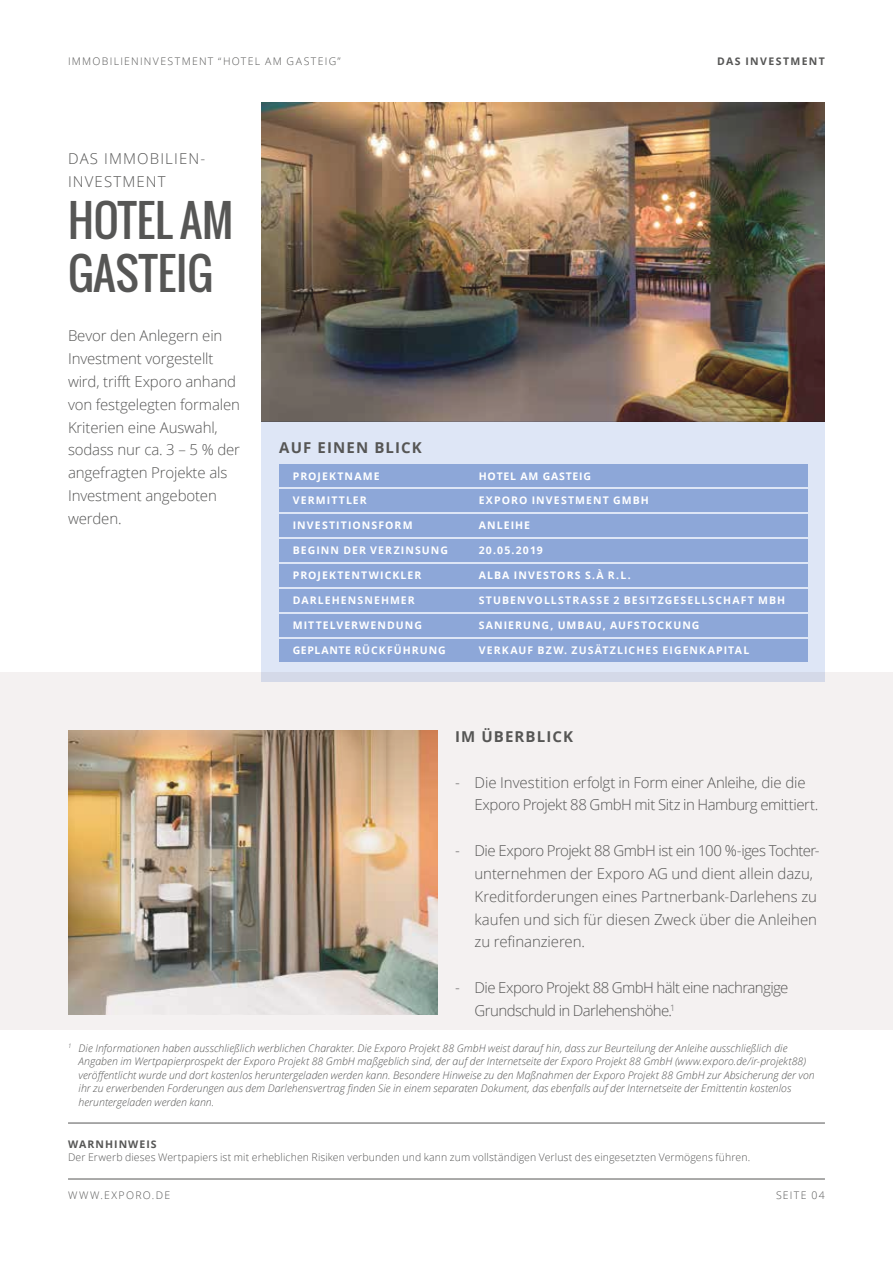
<style>
.page{position:relative;width:893px;height:1263px;background:#fff}
.page>*{position:absolute;margin:0;border:0;box-sizing:border-box;transform-origin:0 0}
.t1{font:43.5px/52.5px "Oswald";color:#565655}
.t2{font:300 15px/22.8px "Open Sans";letter-spacing:-.01em;color:#565655}
.t3{font:300 15px/22.8px "Open Sans";letter-spacing:-.04em;color:#565655}
.t4{font:300 15px/22.5px "Open Sans";letter-spacing:.075em;color:#565655}
.t5{font:700 15px "Open Sans";letter-spacing:.075em;color:#565655}
.t6{font:italic 300 10.5px/13.5px "Open Sans";letter-spacing:.005em;color:#565655}
.t7{font:700 10.5px "Open Sans";letter-spacing:.1em;color:#fff}
.t8{font:300 10.5px "Open Sans";letter-spacing:.015em;color:#565655}
.t9{font:300 10.5px "Open Sans";letter-spacing:.12em;color:#565655}
.t10{font:700 10.5px "Open Sans";letter-spacing:.075em;color:#fff}
.t11{font:300 10.5px "Open Sans";letter-spacing:.13em;color:#565655}
.t12{font:700 10.5px "Open Sans";letter-spacing:.13em;color:#565655}
.t13{font:700 10.5px "Open Sans";letter-spacing:.11em;color:#565655}
</style>
<div class="page">
<hr style="left:68px;top:1178px;width:757px;height:1px;background:#565655">
<div style="left:0;top:672px;width:893px;height:357px;background:#f4f1f1"></div>
<img style="left:68px;top:730px;width:370px;height:284px">
<img style="left:261px;top:102px;width:564px;height:319px">
<svg style="left:261px;top:421px;width:564px;height:260px;background:#d5def0"></svg>
<div style="left:279px;top:614px;width:528px;height:22px;background:#8da7d8"></div>
<div style="left:279px;top:639px;width:528px;height:22px;background:#8da7d8"></div>
<div style="left:279px;top:464px;width:528px;height:22px;background:#8da7d8"></div>
<div style="left:279px;top:489px;width:528px;height:22px;background:#8da7d8"></div>
<div style="left:279px;top:514px;width:528px;height:22px;background:#8da7d8"></div>
<div style="left:279px;top:539px;width:528px;height:22px;background:#8da7d8"></div>
<div style="left:279px;top:564px;width:528px;height:22px;background:#8da7d8"></div>
<div style="left:279px;top:589px;width:528px;height:22px;background:#8da7d8"></div>
<hr style="left:68px;top:1123px;width:757px;height:1px;background:#565655">
<p class="t9" style="left:68px;top:54px;width:274px">IMMOBILIENINVESTMENT “HOTEL AM GASTEIG”</p>
<h2 class="t4" style="left:68px;top:147px;width:139px">DAS IMMOBILIEN-<br>INVESTMENT</h2>
<h1 class="t1" style="left:68px;top:194px;width:167px">HOTEL AM<br>GASTEIG</h1>
<p class="t12" style="left:717px;top:54px;width:109px">DAS INVESTMENT</p>
<h2 class="t2" style="left:68px;top:324px;width:174px">Bevor den Anlegern ein<br>Investment vorgestellt wird, trifft Exporo anhand von festgelegten formalen<br>Kriterien eine Auswahl, sodass nur ca. 3 – 5 % der angefragten Projekte als<br>Investment angeboten werden.</h2>
<h2 class="t5" style="left:279px;top:436px;width:144px">AUF EINEN BLICK</h2>
<p class="t7" style="left:293px;top:468px;width:88px">PROJEKTNAME</p>
<p class="t10" style="left:479px;top:468px;width:114px">HOTEL AM GASTEIG</p>
<p class="t7" style="left:293px;top:493px;width:76px">VERMITTLER</p>
<p class="t7" style="left:479px;top:493px;width:172px">EXPORO INVESTMENT GMBH</p>
<p class="t7" style="left:293px;top:518px;width:121px">INVESTITIONSFORM</p>
<p class="t7" style="left:479px;top:518px;width:53px">ANLEIHE</p>
<p class="t7" style="left:293px;top:543px;width:157px">BEGINN DER VERZINSUNG</p>
<p class="t7" style="left:479px;top:543px;width:66px">20.05.2019</p>
<p class="t7" style="left:293px;top:568px;width:130px">PROJEKTENTWICKLER</p>
<p class="t7" style="left:479px;top:568px;width:153px">ALBA INVESTORS S.À R.L.</p>
<p class="t7" style="left:293px;top:593px;width:124px">DARLEHENSNEHMER</p>
<p class="t7" style="left:479px;top:593px;width:308px">STUBENVOLLSTRASSE 2 BESITZGESELLSCHAFT MBH</p>
<p class="t7" style="left:293px;top:618px;width:131px">MITTELVERWENDUNG</p>
<p class="t7" style="left:479px;top:618px;width:222px">SANIERUNG, UMBAU, AUFSTOCKUNG</p>
<p class="t7" style="left:293px;top:643px;width:155px">GEPLANTE RÜCKFÜHRUNG</p>
<p class="t7" style="left:479px;top:643px;width:272px">VERKAUF BZW. ZUSÄTZLICHES EIGENKAPITAL</p>
<h2 class="t5" style="left:455px;top:726px;width:120px">IM ÜBERBLICK</h2>
<h2 class="t2" style="left:474px;top:770px;width:345px;text-indent:-20px">- Die Investition erfolgt in Form einer Anleihe, die die<br>Exporo Projekt 88 GmbH mit Sitz in Hamburg emittiert.</h2>
<h2 class="t2" style="left:474px;top:839px;width:347px;text-indent:-20px">- Die Exporo Projekt 88 GmbH ist ein 100 %-iges Tochter&shy;unternehmen der Exporo AG und dient allein dazu, Kreditforderungen eines Partnerbank-Darlehens zu kaufen und sich für diesen Zweck über die Anleihen zu refinanzieren.</h2>
<h2 class="t3" style="left:474px;top:976px;width:315px;text-indent:-20px">- Die Exporo Projekt 88 GmbH hält eine nachrangige<br>Grundschuld in Darlehenshöhe.<sup>1</sup></h2>
<p class="t6" style="left:79px;top:1041px;width:738px;text-indent:-11px"><sup>1</sup> Die Informationen haben ausschließlich werblichen Charakter. Die Exporo Projekt 88 GmbH weist darauf hin, dass zur Beurteilung der Anleihe ausschließlich die Angaben im Wertpapierprospekt der Exporo Projekt 88 GmbH maßgeblich sind, der auf der Internetseite der Exporo Projekt 88 GmbH (www.exporo.de/ir-projekt88) veröffentlicht wurde und dort kostenlos heruntergeladen werden kann. Besondere Hinweise zu den Maßnahmen der Exporo Projekt 88 GmbH zur Absicherung der von ihr zu erwerbenden Forderungen aus dem Darlehensvertrag finden Sie in einem separaten Dokument, das ebenfalls auf der Internetseite der Emittentin kostenlos heruntergeladen werden kann.</p>
<p class="t13" style="left:68px;top:1136px;width:90px">WARNHINWEIS</p>
<p class="t8" style="left:68px;top:1150px;width:684px">Der Erwerb dieses Wertpapiers ist mit erheblichen Risiken verbunden und kann zum vollständigen Verlust des eingesetzten Vermögens führen.</p>
<p class="t11" style="left:68px;top:1188px;width:104px">WWW.EXPORO.DE</p>
<p class="t8" style="left:776px;top:1188px;width:50px">SEITE 04</p>
</div>
